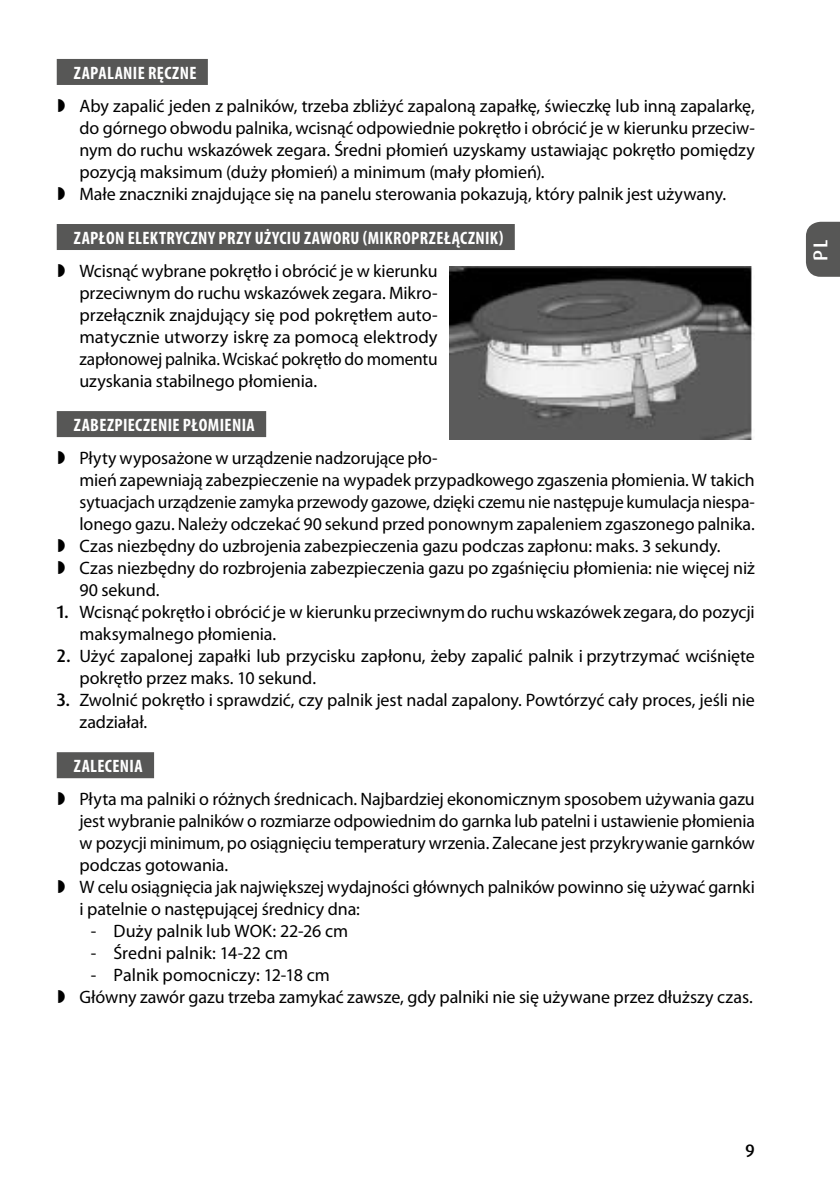
<style>
.page{position:relative;width:840px;height:1191px;background:#fff}
.page>*{position:absolute;margin:0;border:0;box-sizing:border-box;transform-origin:0 0}
.t1{font:500 20px "Dax Pro";color:#fff}
.t2{font:18px/22px "Myriad Pro";letter-spacing:-.005em;color:#000}
.t3{font:700 condensed 18px "Myriad Pro";letter-spacing:.02em;color:#fff}
.t4{font:500 18px "Dax Pro";color:#000}
.s1{font-family:"Dax Pro";font-weight:500}
</style>
<div class="page">
<div style="left:806px;top:222px;width:33px;height:55px;background:#575756"></div>
<div style="left:57px;top:59px;width:151px;height:26px;background:#575756"></div>
<div style="left:57px;top:224px;width:457px;height:26px;background:#575756"></div>
<div style="left:57px;top:411px;width:209px;height:26px;background:#575756"></div>
<div style="left:57px;top:752px;width:97px;height:26px;background:#575756"></div>
<img style="left:449px;top:266px;width:303px;height:173px">
<p class="t3" style="left:74px;top:61px;width:124px">ZAPALANIE RĘCZNE</p>
<p class="t2" style="left:79px;top:95px;width:676px">Aby zapalić jeden z palników, trzeba zbliżyć zapaloną zapałkę, świeczkę lub inną zapalarkę, do górnego obwodu palnika, wcisnąć odpowiednie pokrętło i obrócić je w kierunku przeciw&shy;nym do ruchu wskazówek zegara. Średni płomień uzyskamy ustawiając pokrętło pomiędzy pozycją maksimum (duży płomień) a minimum (mały płomień).<br>Małe znaczniki znajdujące się na panelu sterowania pokazują, który palnik jest używany.</p>
<p class="t3" style="left:74px;top:226px;width:431px">ZAPŁON ELEKTRYCZNY PRZY UŻYCIU ZAWORU (MIKROPRZEŁĄCZNIK)</p>
<p class="t2" style="left:79px;top:260px;width:359px;text-align:justify">Wcisnąć wybrane pokrętło i obrócić je w kierunku przeciwnym do ruchu wskazówek zegara. Mikro&shy;przełącznik znajdujący się pod pokrętłem auto&shy;matycznie utworzy iskrę za pomocą elektrody zapłonowej palnika. Wciskać pokrętło do momentu uzyskania stabilnego płomienia.</p>
<p class="t3" style="left:74px;top:413px;width:182px">ZABEZPIECZENIE PŁOMIENIA</p>
<p class="t2" style="left:79px;top:447px;width:676px">Płyty wyposażone w urządzenie nadzorujące pło-<br>mień zapewniają zabezpieczenie na wypadek przypadkowego zgaszenia płomienia. W takich sytuacjach urządzenie zamyka przewody gazowe, dzięki czemu nie następuje kumulacja niespa&shy;lonego gazu. Należy odczekać 90 sekund przed ponownym zapaleniem zgaszonego palnika.<br>Czas niezbędny do uzbrojenia zabezpieczenia gazu podczas zapłonu: maks. 3 sekundy.<br>Czas niezbędny do rozbrojenia zabezpieczenia gazu po zgaśnięciu płomienia: nie więcej niż 90 sekund.</p>
<p class="t2" style="left:79px;top:601px;width:676px;text-indent:-23px"><span class="s1">1.</span> Wcisnąć pokrętło i obrócić je w kierunku przeciwnym do ruchu wskazówek zegara, do pozycji maksymalnego płomienia.</p>
<p class="t2" style="left:79px;top:645px;width:676px;text-indent:-23px"><span class="s1">2.</span> Użyć zapalonej zapałki lub przycisku zapłonu, żeby zapalić palnik i przytrzymać wciśnięte pokrętło przez maks. 10 sekund.</p>
<p class="t2" style="left:79px;top:689px;width:676px;text-indent:-23px"><span class="s1">3.</span> Zwolnić pokrętło i sprawdzić, czy palnik jest nadal zapalony. Powtórzyć cały proces, jeśli nie zadziałał.</p>
<p class="t3" style="left:74px;top:754px;width:70px">ZALECENIA</p>
<p class="t2" style="left:79px;top:788px;width:676px">Płyta ma palniki o różnych średnicach. Najbardziej ekonomicznym sposobem używania gazu jest wybranie palników o rozmiarze odpowiednim do garnka lub patelni i ustawienie płomienia w pozycji minimum, po osiągnięciu temperatury wrzenia. Zalecane jest przykrywanie garnków podczas gotowania.<br>W celu osiągnięcia jak największej wydajności głównych palników powinno się używać garnki i patelnie o następującej średnicy dna:</p>
<p class="t2" style="left:91px;top:920px;width:259px">- Duży palnik lub WOK: 22-26 cm</p>
<p class="t2" style="left:91px;top:942px;width:199px">- Średni palnik: 14-22 cm</p>
<p class="t2" style="left:79px;top:964px;width:674px;text-indent:11px">- Palnik pomocniczy: 12-18 cm<br>Główny zawór gazu trzeba zamykać zawsze, gdy palniki nie się używane przez dłuższy czas.</p>
<p class="t4" style="left:744px;top:1139px;width:11px">9</p>
<p class="t1" style="left:807px;top:261px;width:23px;rotate:-90deg">PL</p>
</div>
